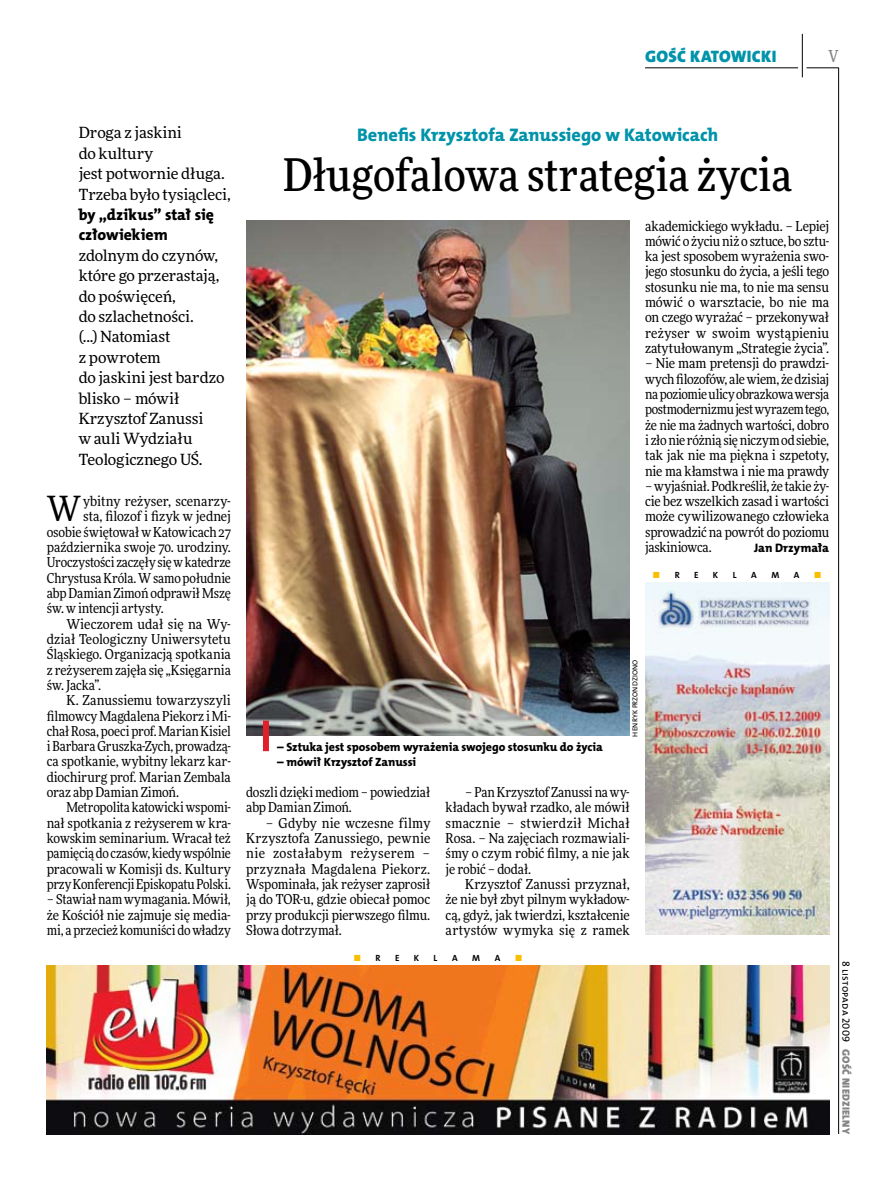
<style>
.page{position:relative;width:893px;height:1191px;background:#fff}
.page>*{position:absolute;margin:0;border:0;box-sizing:border-box;transform-origin:0 0}
.t1{font:500 45px "Freeday Narrow";color:#000}
.t2{font:34.8px "Freeday Narrow News";color:#000}
.t3{font:18.3px "The Mix HP8 Ex Bld";letter-spacing:-.005em;color:#0093aa}
.t4{font:16.65px "The Mix HP9 Blk";letter-spacing:.02em;color:#0093aa}
.t5{font:500 16.5px "Freeday Narrow";color:#858486;scale:.9 1}
.t6{font:15.75px/20.4px "The Mix HP8 Ex Bld";letter-spacing:.005em;color:#000}
.t7{font:15.45px/20.4px "Freeday News";letter-spacing:-.01em;color:#000}
.t8{font:13.65px/15.3px "Freeday Narrow News";letter-spacing:-.005em;color:#000;text-align:justify}
.t9{font:13.65px "Freeday Narrow News";letter-spacing:-.025em;color:#000}
.t10{font:12.3px "The Mix HP8 Ex Bld";letter-spacing:.01em;color:#000}
.t11{font:12px "The Mix HP8 Ex Bld";letter-spacing:-.005em;color:#000}
.t12{font:10.5px "The Mix HP9 Blk";letter-spacing:.025em;color:#858486}
.t13{font:10.5px "The Mix HP5 Plain";letter-spacing:.015em;color:#000}
.t14{font:9px "The Mix HP7 Bld";color:#000}
.t15{font:9px "The Mix HP7 Bld";color:#f9be00}
.t16{font:7.2px "The Mix HP5 Plain";letter-spacing:.025em;color:#000}
.s1{color:#000}
</style>
<div class="page">
<hr style="left:838px;top:68px;width:1px;height:1066px;background:#000">
<hr style="left:802px;top:34px;width:1px;height:43px;background:#000">
<hr style="left:806px;top:68px;width:33px;height:1px;background:#000">
<hr style="left:645px;top:68px;width:153px;height:1px;background:#000">
<img style="left:47px;top:965px;width:782px;height:169px">
<img style="left:246px;top:220px;width:384px;height:516px">
<div style="left:263px;top:720px;width:6px;height:31px;background:#df1f2a"></div>
<img style="left:645px;top:583px;width:184px;height:352px">
<p class="t4" style="left:645px;top:46px;width:133px">GOŚĆ KATOWICKI</p>
<p class="t5" style="left:828px;top:46px;width:13px">V</p>
<p class="t7" style="left:79px;top:122px;width:154px">Droga z jaskini<br>do kultury<br>jest potwornie długa.<br>Trzeba było tysiącleci,</p>
<p class="t6" style="left:79px;top:205px;width:137px">by „dzikus” stał się człowiekiem</p>
<p class="t7" style="left:79px;top:245px;width:147px">zdolnym do czynów, które go przerastają, do poświęceń,<br>do szlachetności.<br>(...) Natomiast<br>z powrotem<br>do jaskini jest bardzo blisko – mówił<br>Krzysztof Zanussi<br>w auli Wydziału<br>Teologicznego UŚ.</p>
<h2 class="t2" style="left:47px;top:488px;width:36px">W</h2>
<p class="t8" style="left:83px;top:493px;width:149px">ybitny reżyser, scenarzy-</p>
<p class="t8" style="left:83px;top:509px;width:149px">sta, filozof i fizyk w jednej</p>
<p class="t8" style="left:47px;top:524px;width:186px">osobie świętował w Katowicach 27</p>
<p class="t8" style="left:47px;top:539px;width:186px">października swoje 70. urodziny.</p>
<p class="t8" style="left:47px;top:555px;width:186px">Uroczystości zaczęły się wkatedrze</p>
<p class="t8" style="left:47px;top:570px;width:186px">Chrystusa Króla. Wsamo południe</p>
<p class="t8" style="left:47px;top:585px;width:186px">abpDamian Zimoń odprawił Mszę</p>
<p class="t8" style="left:47px;top:600px;width:118px">św. w intencji artysty.</p>
<p class="t8" style="left:66px;top:616px;width:166px">Wieczorem udał się na Wy-</p>
<p class="t8" style="left:47px;top:631px;width:186px">dział Teologiczny Uniwersytetu</p>
<p class="t8" style="left:47px;top:646px;width:186px">Śląskiego. Organizacją spotkania</p>
<p class="t8" style="left:47px;top:662px;width:186px">z reżyserem zajęła się „Księgarnia</p>
<p class="t8" style="left:47px;top:677px;width:56px">św. Jacka”.</p>
<p class="t8" style="left:66px;top:692px;width:166px">K. Zanussiemu towarzyszyli</p>
<p class="t8" style="left:47px;top:708px;width:186px">filmowcy Magdalena Piekorz i Mi-</p>
<p class="t8" style="left:47px;top:723px;width:186px">chał Rosa, poeci prof.Marian Kisiel</p>
<p class="t8" style="left:47px;top:738px;width:186px">iBarbara Gruszka-Zych, prowadzą-</p>
<p class="t8" style="left:47px;top:754px;width:186px">ca spotkanie, wybitny lekarz kar-</p>
<p class="t8" style="left:47px;top:769px;width:186px">diochirurg prof. Marian Zembala</p>
<p class="t8" style="left:47px;top:784px;width:134px">oraz abp Damian Zimoń.</p>
<p class="t8" style="left:66px;top:799px;width:166px">Metropolita katowicki wspomi-</p>
<p class="t8" style="left:47px;top:815px;width:186px">nał spotkania z reżyserem w kra-</p>
<p class="t8" style="left:47px;top:830px;width:186px">kowskim seminarium. Wracał też</p>
<p class="t8" style="left:47px;top:845px;width:186px">pamięcią do czasów, kiedy wspólnie</p>
<p class="t8" style="left:47px;top:861px;width:186px">pracowali w Komisji ds. Kultury</p>
<p class="t9" style="left:47px;top:875px;width:186px">przy Konferencji Episkopatu Polski.</p>
<p class="t8" style="left:47px;top:891px;width:186px">– Stawiał nam wymagania. Mówił, że Kościół nie zajmuje się media&shy;mi, a przecież komuniści dowładzy</p>
<h3 class="t3" style="left:357px;top:123px;width:362px">Benefis Krzysztofa Zanussiego w Katowicach</h3>
<h1 class="t1" style="left:283px;top:147px;width:511px">Długofalowa strategia życia</h1>
<p class="t8" style="left:645px;top:218px;width:186px">akademickiego wykładu. – Lepiej mówić o życiu niż o sztuce, bo sztu&shy;ka jest sposobem wyrażenia swo&shy;jego stosunku do życia, a jeśli tego stosunku nie ma, to nie ma sensu mówić o warsztacie, bo nie ma on czego wyrażać – przekonywał reżyser w swoim wystąpieniu zatytułowanym „Strategie życia”.</p>
<p class="t8" style="left:645px;top:356px;width:186px">– Nie mam pretensji do prawdzi&shy;wych filozofów, alewiem, żedzisiaj napoziomie ulicy obrazkowa wersja postmodernizmu jestwyrazem tego, że nie ma żadnych wartości, dobro i zło nie różnią się niczym odsiebie, tak jak nie ma piękna i szpetoty, nie ma kłamstwa i nie ma prawdy</p>
<p class="t8" style="left:645px;top:478px;width:186px">– wyjaśniał. Podkreślił, że takie ży&shy;cie bez wszelkich zasad i wartości może cywilizowanego człowieka sprowadzić na powrót do poziomu jaskiniowca.</p>
<p class="t10" style="left:754px;top:540px;width:77px">Jan Drzymała</p>
<p class="t15" style="left:652px;top:569px;width:28px">■ <span class="s1">R</span></p>
<p class="t14" style="left:694px;top:569px;width:6px">E</p>
<p class="t14" style="left:713px;top:569px;width:7px">K</p>
<p class="t14" style="left:733px;top:569px;width:5px">L</p>
<p class="t14" style="left:751px;top:569px;width:7px">A</p>
<p class="t14" style="left:771px;top:569px;width:9px">M</p>
<p class="t14" style="left:794px;top:569px;width:7px">A</p>
<p class="t15" style="left:814px;top:569px;width:9px">■</p>
<p class="t11" style="left:277px;top:739px;width:327px">– Sztuka jest sposobem wyrażenia swojego stosunku do życia</p>
<p class="t11" style="left:277px;top:754px;width:140px">– mówił Krzysztof Zanussi</p>
<p class="t16" style="left:630px;top:736px;width:77px;rotate:-90deg">Henryk Przondziono</p>
<p class="t8" style="left:246px;top:784px;width:186px">doszli dzięki mediom – powiedział abp Damian Zimoń.</p>
<p class="t8" style="left:246px;top:815px;width:186px;text-indent:20px">– Gdyby nie wczesne filmy Krzysztofa Zanussiego, pewnie nie zostałabym reżyserem – przyznała Magdalena Piekorz.<br>Wspominała, jak reżyser zaprosił ją do TOR-u, gdzie obiecał pomoc przy produkcji pierwszego filmu.<br>Słowa dotrzymał.</p>
<p class="t8" style="left:446px;top:784px;width:186px;text-indent:20px">– Pan Krzysztof Zanussi nawy&shy;kładach bywał rzadko, ale mówił smacznie – stwierdził Michał Rosa. – Na zajęciach rozmawiali&shy;śmy o czym robić filmy, a nie jak je robić – dodał.</p>
<p class="t8" style="left:446px;top:876px;width:186px;text-indent:20px">Krzysztof Zanussi przyznał, że nie był zbyt pilnym wykładow&shy;cą, gdyż, jak twierdzi, kształcenie artystów wymyka się z ramek</p>
<p class="t15" style="left:353px;top:952px;width:28px">■ <span class="s1">R</span></p>
<p class="t14" style="left:395px;top:952px;width:6px">E</p>
<p class="t14" style="left:414px;top:952px;width:7px">K</p>
<p class="t14" style="left:434px;top:952px;width:5px">L</p>
<p class="t14" style="left:452px;top:952px;width:7px">A</p>
<p class="t14" style="left:472px;top:952px;width:9px">M</p>
<p class="t14" style="left:495px;top:952px;width:7px">A</p>
<p class="t15" style="left:515px;top:952px;width:9px">■</p>
<p class="t13" style="left:853px;top:960px;width:83px;rotate:90deg">8 listopada 2009</p>
<p class="t12" style="left:853px;top:1049px;width:86px;rotate:90deg">GOŚĆ NIEDZIELNY</p>
</div>
